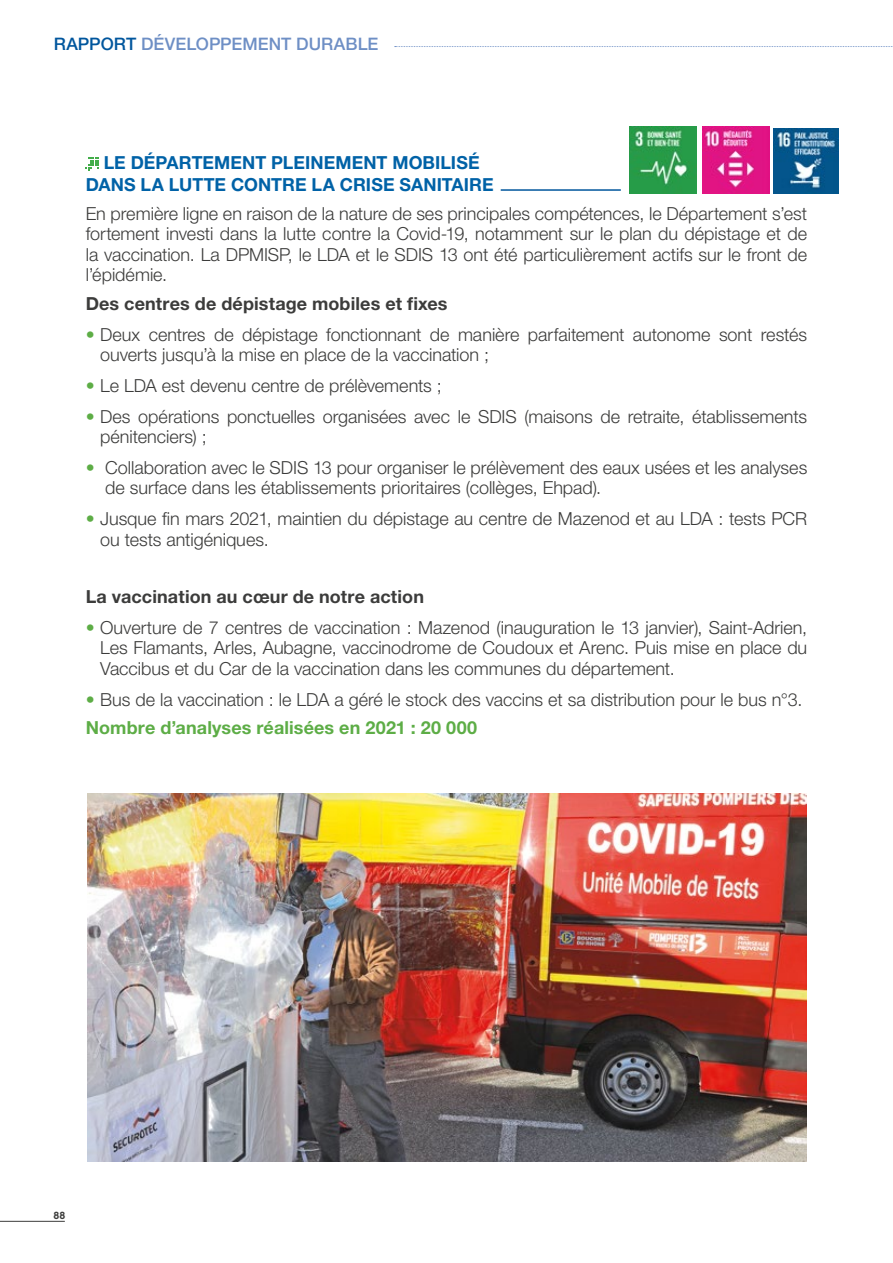
<style>
.page{position:relative;width:893px;height:1263px;background:#fff}
.page>*{position:absolute;margin:0;border:0;box-sizing:border-box;transform-origin:0 0}
.t1{font:300 18px/20.2px "Helvetica Neue LT Std";color:#3c3c3b}
.t2{font:700 18px "Helvetica Neue LT Std";letter-spacing:.005em;color:#3c3c3b}
.t3{font:700 18px/22.5px "Helvetica Neue LT Std";letter-spacing:.005em;color:#0062a7;text-align:center}
.t4{font:500 17.25px "Helvetica Neue LT Std";color:#6e8fc5}
.t5{font:600 9.75px "ITC Avant Garde Std";color:#3c3c3b}
.s1{color:#00569d}
.s2{color:#5dad46}
.s3{font-weight:700;color:#5dad46}
</style>
<div class="page">
<hr style="left:0;top:1221px;width:65px;height:1px;background:#3c3c3b">
<svg style="left:395px;top:46px;width:498px;height:1px"></svg>
<img style="left:629px;top:127px;width:67px;height:67px">
<img style="left:773px;top:128px;width:66px;height:66px">
<svg style="left:86px;top:158px;width:13px;height:13px"></svg>
<hr style="left:501px;top:189px;width:120px;height:2px;background:#00569d">
<img style="left:702px;top:126px;width:67px;height:67px">
<img style="left:87px;top:793px;width:719px;height:368px">
<p class="t4" style="left:54px;top:33px;width:326px"><span class="s1">RAPPORT</span> DÉVELOPPEMENT DURABLE</p>
<p class="t3" style="left:86px;top:151px;width:409px">LE DÉPARTEMENT PLEINEMENT MOBILISÉ<br>DANS LA LUTTE CONTRE LA CRISE SANITAIRE</p>
<p class="t1" style="left:86px;top:203px;width:723px;text-align:justify">En première ligne en raison de la nature de ses principales compétences, le Département s’est fortement investi dans la lutte contre la Covid-19, notamment sur le plan du dépistage et de la vaccination. La DPMISP, le LDA et le SDIS 13 ont été particulièrement actifs sur le front de l’épidémie.</p>
<p class="t2" style="left:86px;top:292px;width:363px">Des centres de dépistage mobiles et fixes</p>
<p class="t1" style="left:100px;top:324px;width:709px;text-indent:-14px"><span class="s2">•</span> Deux centres de dépistage fonctionnant de manière parfaitement autonome sont restés ouverts jusqu’à la mise en place de la vaccination ;</p>
<p class="t1" style="left:86px;top:375px;width:358px"><span class="s2">•</span> Le LDA est devenu centre de prélèvements ;</p>
<p class="t1" style="left:100px;top:406px;width:708px;text-indent:-14px"><span class="s2">•</span> Des opérations ponctuelles organisées avec le SDIS (maisons de retraite, établissements pénitenciers) ;</p>
<p class="t1" style="left:105px;top:457px;width:704px;text-indent:-19px"><span class="s2">•</span> Collaboration avec le SDIS 13 pour organiser le prélèvement des eaux usées et les analyses de surface dans les établissements prioritaires (collèges, Ehpad).</p>
<p class="t1" style="left:100px;top:508px;width:708px;text-indent:-14px"><span class="s2">•</span> Jusque fin mars 2021, maintien du dépistage au centre de Mazenod et au LDA : tests PCR ou tests antigéniques.</p>
<p class="t2" style="left:86px;top:586px;width:340px">La vaccination au cœur de notre action</p>
<p class="t1" style="left:100px;top:617px;width:709px;text-align:justify;text-indent:-14px"><span class="s2">•</span> Ouverture de 7 centres de vaccination : Mazenod (inauguration le 13 janvier), Saint-Adrien, Les Flamants, Arles, Aubagne, vaccinodrome de Coudoux et Arenc. Puis mise en place du Vaccibus et du Car de la vaccination dans les communes du département.</p>
<p class="t1" style="left:86px;top:684px;width:718px;line-height:28.8px"><span class="s2">•</span> Bus de la vaccination : le LDA a géré le stock des vaccins et sa distribution pour le bus n°3.<br><span class="s3">Nombre d’analyses réalisées en 2021 : 20 000</span></p>
<p class="t5" style="left:54px;top:1209px;width:13px">88</p>
</div>
